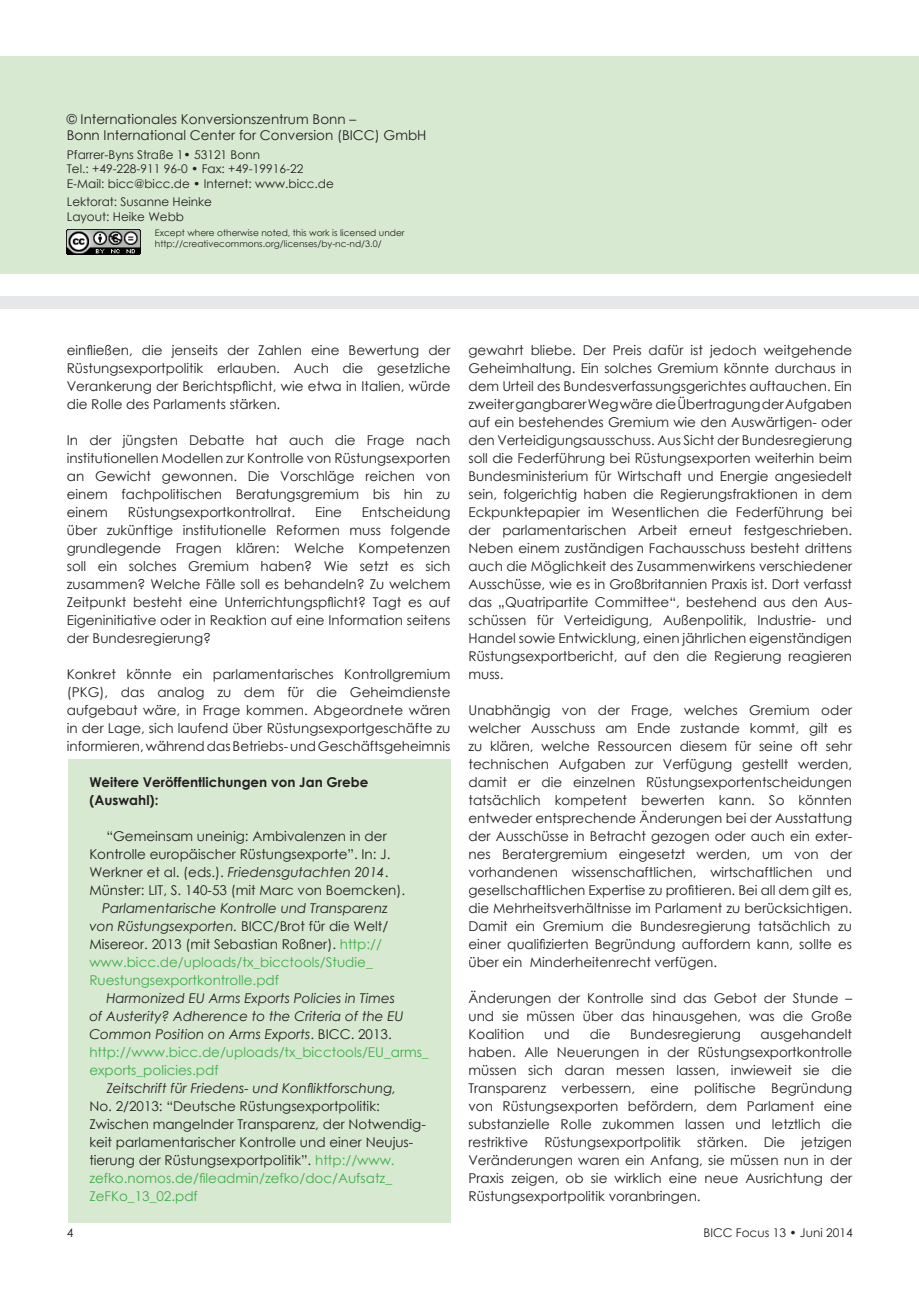
<style>
.page{position:relative;width:919px;height:1289px;background:#fff}
.page>*{position:absolute;margin:0;border:0;box-sizing:border-box;transform-origin:0 0}
.t1{font:13.5px/18px "Century Gothic";color:#231f20;text-align:justify}
.t2{font:italic 13.5px/18px "Century Gothic";color:#231f20}
.t3{font:13.5px/18px "Century Gothic";color:#40ae49}
.t4{font:700 13.5px/18px "Century Gothic";color:#231f20}
.t5{font:12px/14.4px "Century Gothic";color:#231f20}
.t6{font:9px/10.8px "Century Gothic";color:#231f20}
.s1{font-style:italic}
.s2{font-style:italic;color:#231f20}
.s3{color:#231f20}
.s4{font-style:normal}
.s5{font-style:normal;color:#40ae49}
.s6{color:#40ae49}
</style>
<div class="page">
<div style="left:0;top:56px;width:918px;height:218px;background:#d8e9d2"></div>
<div style="left:0;top:296px;width:918px;height:12px;background:#e6e7e9"></div>
<img style="left:67px;top:230px;width:73px;height:24px">
<div style="left:68px;top:759px;width:382px;height:463px;background:#d8e9d2"></div>
<p class="t1" style="left:67px;top:111px;width:361px;line-height:16.2px">© Internationales Konversionszentrum Bonn –<br>Bonn International Center for Conversion (BICC) GmbH</p>
<p class="t5" style="left:67px;top:147px;width:269px">Pfarrer-Byns Straße 1• 53121 Bonn<br>Tel.: +49-228-911 96-0 • Fax: +49-19916-22<br>E-Mail: bicc@bicc.de • Internet: www.bicc.de</p>
<p class="t5" style="left:67px;top:194px;width:147px">Lektorat: Susanne Heinke<br>Layout: Heike Webb</p>
<p class="t6" style="left:155px;top:228px;width:251px">Except where otherwise noted, this work is licensed under http://creativecommons.org/licenses/by-nc-nd/3.0/</p>
<p class="t1" style="left:67px;top:341px;width:385px">einfließen, die jenseits der Zahlen eine Bewertung der Rüstungsexportpolitik erlauben. Auch die gesetzliche Verankerung der Berichtspflicht, wie etwa in Italien, würde die Rolle des Parlaments stärken.</p>
<p class="t1" style="left:67px;top:431px;width:385px">In der jüngsten Debatte hat auch die Frage nach institutionellen Modellen zur Kontrolle von Rüstungsexporten an Gewicht gewonnen. Die Vorschläge reichen von einem fachpolitischen Beratungsgremium bis hin zu einem</p>
<p class="t1" style="left:67px;top:503px;width:385px;text-indent:295px">Entscheidung über zukünftige institutionelle Reformen muss folgende grundlegende Fragen klären: Welche Kompetenzen soll ein solches Gremium haben? Wie setzt es sich zusammen? Welche Fälle soll es behandeln? Zu welchem Zeitpunkt besteht eine Unterrichtungspflicht? Tagt es auf Eigeninitiative oder in Reaktion auf eine Information seitens der Bundesregierung?</p>
<p class="t1" style="left:67px;top:665px;width:385px">Konkret könnte ein parlamentarisches Kontrollgremium (PKG), das analog zu dem für die Geheimdienste aufgebaut wäre, in Frage kommen. Abgeordnete wären in der Lage, sich laufend über Rüstungsexportgeschäfte zu informieren, während das Betriebs- und Geschäftsgeheimnis</p>
<p class="t1" style="left:128px;top:503px;width:169px">Rüstungsexportkontrollrat.</p>
<p class="t1" style="left:315px;top:503px;width:28px">Eine</p>
<p class="t4" style="left:89px;top:772px;width:280px">Weitere Veröffentlichungen von Jan Grebe (Auswahl):</p>
<p class="t1" style="left:89px;top:827px;width:317px;text-align:left;text-indent:17px">“Gemeinsam uneinig: Ambivalenzen in der Kontrolle europäischer Rüstungsexporte”. In: J.<br>Werkner et al. (eds.). <span class="s1">Friedensgutachten 2014</span>.<br>Münster: LIT, S. 140-53 (mit Marc von Boemcken).</p>
<p class="t3" style="left:89px;top:899px;width:300px;text-indent:13px"><span class="s2">Parlamentarische Kontrolle und Transparenz von Rüstungsexporten.</span> <span class="s3">BICC/Brot für die Welt/ Misereor. 2013 (mit Sebastian Roßner).</span> http:// www.bicc.de/uploads/tx_bicctools/Studie_ Ruestungsexportkontrolle.pdf</p>
<p class="t2" style="left:89px;top:989px;width:341px;text-indent:17px">Harmonized EU Arms Exports Policies in Times<br>of Austerity? Adherence to the Criteria of the EU Common Position on Arms Exports<span class="s4">. BICC. 2013. </span><span class="s5">http://www.bicc.de/uploads/tx_bicctools/EU_arms_ exports_policies.pdf</span></p>
<p class="t2" style="left:106px;top:1079px;width:291px">Zeitschrift für Friedens- und Konfliktforschung,</p>
<p class="t1" style="left:89px;top:1097px;width:337px;text-align:left">No. 2/2013: “Deutsche Rüstungsexportpolitik:<br>Zwischen mangelnder Transparenz, der Notwendig&shy;keit parlamentarischer Kontrolle und einer Neujus&shy;tierung der Rüstungsexportpolitik”. <span class="s6">http://www. zefko.nomos.de/fileadmin/zefko/doc/Aufsatz_ ZeFKo_13_02.pdf</span></p>
<p class="t1" style="left:468px;top:341px;width:385px">gewahrt bliebe. Der Preis dafür ist jedoch weitgehende Geheimhaltung. Ein solches Gremium könnte durchaus in dem Urteil des Bundesverfassungsgerichtes auftauchen. Ein zweiter gangbarer Weg wäre die Übertragung der Aufgaben auf ein bestehendes Gremium wie den Auswärtigen- oder den Verteidigungsausschuss. Aus Sicht der Bundesregierung soll die Federführung bei Rüstungsexporten weiterhin beim Bundesministerium für Wirtschaft und Energie angesiedelt sein, folgerichtig haben die Regierungsfraktionen in dem Eckpunktepapier im Wesentlichen die Federführung bei der parlamentarischen Arbeit erneut festgeschrieben.<br>Neben einem zuständigen Fachausschuss besteht drittens auch die Möglichkeit des Zusammenwirkens verschiedener Ausschüsse, wie es in Großbritannien Praxis ist. Dort verfasst das „Quatripartite Committee“, bestehend aus den Aus&shy;schüssen für Verteidigung, Außenpolitik, Industrie- und Handel sowie Entwicklung, einen jährlichen eigenständigen Rüstungsexportbericht, auf den die Regierung reagieren muss.</p>
<p class="t1" style="left:468px;top:701px;width:385px">Unabhängig von der Frage, welches Gremium oder welcher Ausschuss am Ende zustande kommt, gilt es zu klären, welche Ressourcen diesem für seine oft sehr technischen Aufgaben zur Verfügung gestellt werden, damit er die einzelnen Rüstungsexportentscheidungen tatsächlich kompetent bewerten kann. So könnten entweder entsprechende Änderungen bei der Ausstattung der Ausschüsse in Betracht gezogen oder auch ein exter&shy;nes Beratergremium eingesetzt werden, um von der vorhandenen wissenschaftlichen, wirtschaftlichen und gesellschaftlichen Expertise zu profitieren. Bei all dem gilt es, die Mehrheitsverhältnisse im Parlament zu berücksichtigen.<br>Damit ein Gremium die Bundesregierung tatsächlich zu einer qualifizierten Begründung auffordern kann, sollte es über ein Minderheitenrecht verfügen.</p>
<p class="t1" style="left:468px;top:988px;width:385px">Änderungen der Kontrolle sind das Gebot der Stunde – und sie müssen über das hinausgehen, was die Große Koalition</p>
<p class="t1" style="left:544px;top:1024px;width:27px">und</p>
<p class="t1" style="left:589px;top:1024px;width:22px">die</p>
<p class="t1" style="left:630px;top:1024px;width:112px">Bundesregierung</p>
<p class="t1" style="left:468px;top:1024px;width:385px;text-indent:292px">ausgehandelt haben. Alle Neuerungen in der Rüstungsexportkontrolle müssen sich daran messen lassen, inwieweit sie die Transparenz verbessern, eine politische Begründung von Rüstungsexporten befördern, dem Parlament eine substanzielle Rolle zukommen lassen und letztlich die restriktive Rüstungsexportpolitik stärken. Die jetzigen Veränderungen waren ein Anfang, sie müssen nun in der Praxis zeigen, ob sie wirklich eine neue Ausrichtung der Rüstungsexportpolitik voranbringen.</p>
<p class="t5" style="left:67px;top:1225px;width:8px">4</p>
<p class="t5" style="left:703px;top:1225px;width:151px">BICC Focus 13 • Juni 2014</p>
</div>
